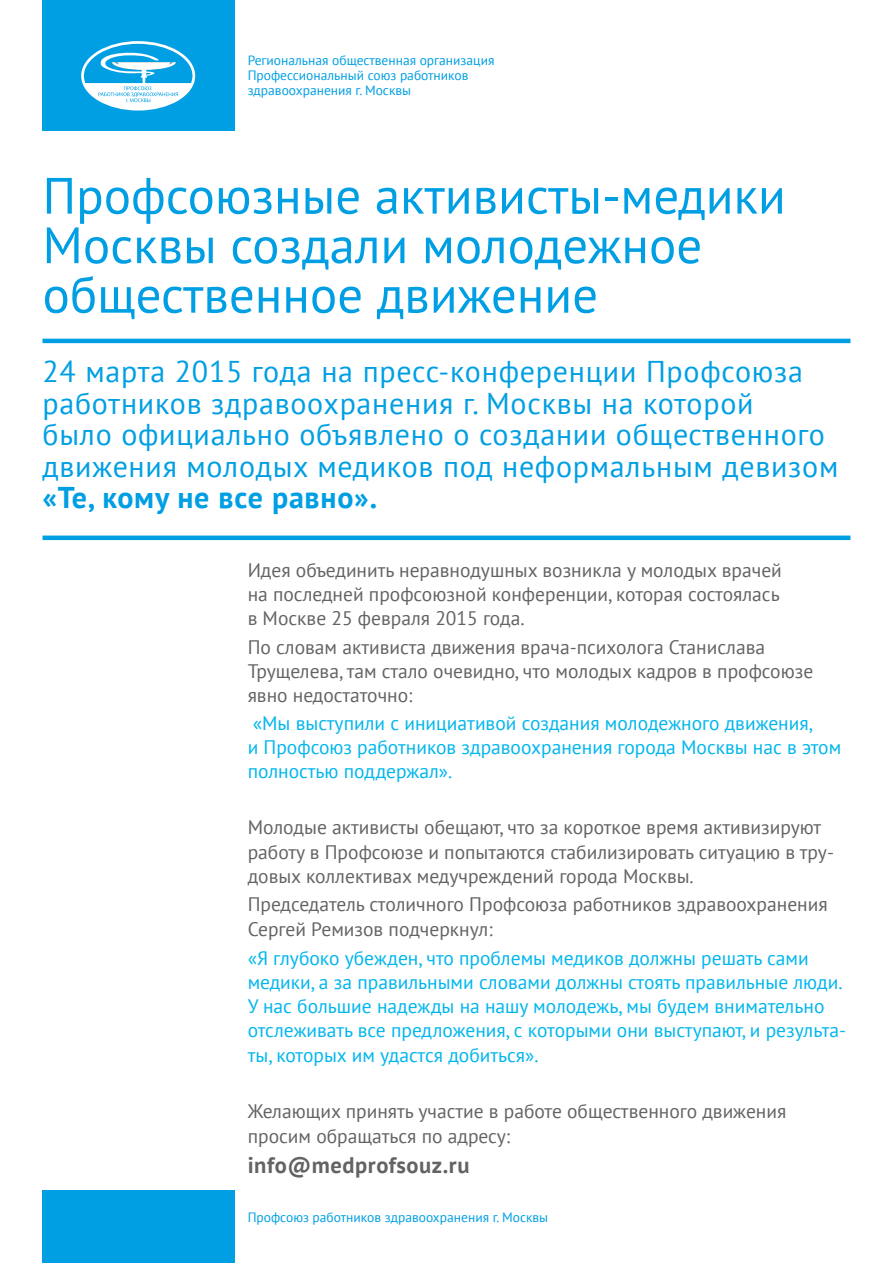
<style>
.page{position:relative;width:893px;height:1263px;background:#fff}
.page>*{position:absolute;margin:0;border:0;box-sizing:border-box;transform-origin:0 0}
.t1{font:51px/49.5px "PT Sans";color:#009fe3}
.t2{font:30px/31.5px "PT Sans";letter-spacing:.025em;color:#009fe3}
.t3{font:700 30px "PT Sans";letter-spacing:.025em;color:#009fe3}
.t4{font:700 22.5px "PT Sans";letter-spacing:.025em;color:#646363}
.t5{font:19.5px/24px "PT Sans";color:#646363}
.t6{font:19.5px/24.5px "PT Sans";color:#00b6ed}
.t7{font:13.5px/15px "PT Sans";color:#009fe3}
</style>
<div class="page">
<div style="left:43px;top:0;width:192px;height:131px;background:#009fe3"></div>
<div style="left:43px;top:1191px;width:192px;height:72px;background:#009fe3"></div>
<svg style="left:81px;top:41px;width:114px;height:70px"></svg>
<hr style="left:43px;top:339px;width:807px;height:4px;background:#009fe3">
<hr style="left:43px;top:536px;width:807px;height:4px;background:#009fe3">
<p class="t7" style="left:248px;top:53px;width:248px">Региональная общественная организация<br>Профессиональный союз работников здравоохранения г. Москвы</p>
<h1 class="t1" style="left:43px;top:170px;width:745px">Профсоюзные активисты-медики<br>Москвы создали молодежное общественное движение</h1>
<h2 class="t2" style="left:43px;top:355px;width:797px">24 марта 2015 года на пресс-конференции Профсоюза работников здравоохранения г. Москвы на которой<br>было официально объявлено о создании общественного движения молодых медиков под неформальным девизом</h2>
<h2 class="t3" style="left:43px;top:478px;width:336px">«Те, кому не все равно».</h2>
<p class="t5" style="left:248px;top:558px;width:536px;text-align:justify">Идея объединить неравнодушных возникла у молодых врачей на последней профсоюзной конференции, которая состоялась в Москве 25 февраля 2015 года.</p>
<p class="t5" style="left:248px;top:634px;width:567px">По словам активиста движения врача-психолога Станислава<br>Трущелева, там стало очевидно, что молодых кадров в профсоюзе явно недостаточно:</p>
<p class="t6" style="left:248px;top:711px;width:595px;line-height:24px">«Мы выступили с инициативой создания молодежного движения,<br>и Профсоюз работников здравоохранения города Москвы нас в этом полностью поддержал».</p>
<p class="t5" style="left:248px;top:815px;width:588px">Молодые активисты обещают, что за короткое время активизируют работу в Профсоюзе и попытаются стабилизировать ситуацию в тру&shy;довых коллективах медучреждений города Москвы.</p>
<p class="t5" style="left:248px;top:891px;width:581px;line-height:25.5px">Председатель столичного Профсоюза работников здравоохранения<br>Сергей Ремизов подчеркнул:</p>
<p class="t6" style="left:248px;top:945px;width:600px">«Я глубоко убежден, что проблемы медиков должны решать сами медики, а за правильными словами должны стоять правильные люди.<br>У нас большие надежды на нашу молодежь, мы будем внимательно отслеживать все предложения, с которыми они выступают, и результа&shy;ты, которых им удастся добиться».</p>
<p class="t5" style="left:248px;top:1097px;width:540px;line-height:25.5px">Желающих принять участие в работе общественного движения просим обращаться по адресу:</p>
<p class="t4" style="left:248px;top:1150px;width:223px">info@medprofsouz.ru</p>
<p class="t7" style="left:248px;top:1210px;width:302px">Профсоюз работников здравоохранения г. Москвы</p>
</div>
